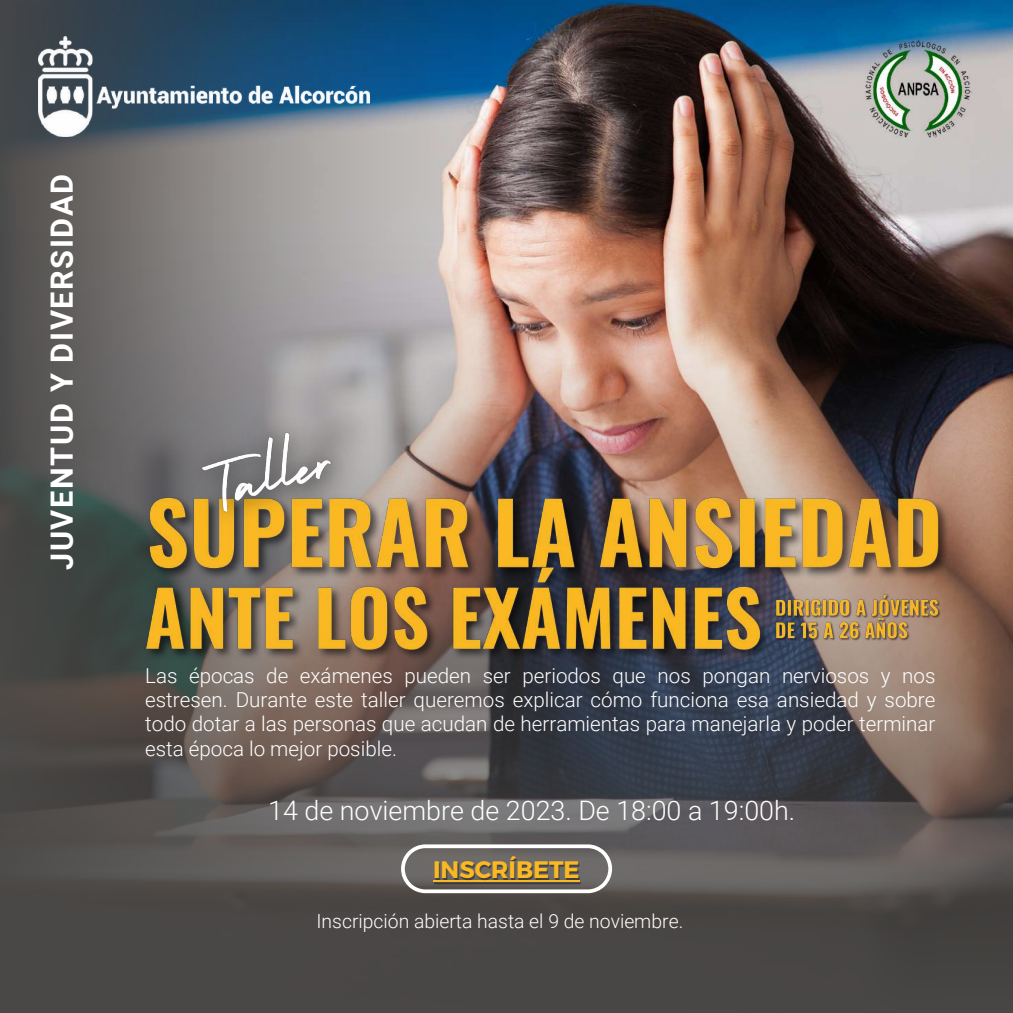
<style>
.page{position:relative;width:1013px;height:1013px;background:#fff}
.page>*{position:absolute;margin:0;border:0;box-sizing:border-box;transform-origin:0 0}
.t1{font:700 30.62px "Roboto";letter-spacing:.055em;color:#fff}
.t2{font:300 26.88px "Roboto";color:#fff}
.t3{font:700 23.75px "Montserrat";color:#fab823}
.t4{font:300 20.62px/24.4px "Roboto";color:#fff;text-align:justify}
.t5{font:300 19.38px "Roboto";color:#fff}
</style>
<div class="page">
<img style="left:492px;top:0;width:520px;height:228px">
<svg style="left:0;top:0;width:492px;height:228px;background:#687682"></svg>
<img style="left:0;top:228px;width:1012px;height:784px">
<svg style="left:401px;top:844px;width:211px;height:49px;background:#817e7d"></svg>
<img style="left:38px;top:37px;width:331px;height:99px">
<img style="left:143px;top:469px;width:822px;height:123px">
<hr style="left:433px;top:880px;width:146px;height:2px;background:#fab823">
<img style="left:160px;top:387px;width:215px;height:169px">
<img style="left:141px;top:560px;width:637px;height:111px">
<img style="left:774px;top:592px;width:170px;height:52px">
<img style="left:860px;top:37px;width:116px;height:105px">
<h1 class="t1" style="left:45px;top:570px;width:398px;rotate:-90deg">JUVENTUD Y DIVERSIDAD</h1>
<p class="t4" style="left:145px;top:663px;width:791px">Las épocas de exámenes pueden ser periodos que nos pongan nerviosos y nos estresen. Durante este taller queremos explicar cómo funciona esa ansiedad y sobre todo dotar a las personas que acudan de herramientas para manejarla y poder terminar esta época lo mejor posible.</p>
<h2 class="t2" style="left:268px;top:795px;width:528px">14 de noviembre de 2023. De 18:00 a 19:00h.</h2>
<p class="t3" style="left:433px;top:854px;width:148px">INSCRÍBETE</p>
<p class="t5" style="left:316px;top:909px;width:368px">Inscripción abierta hasta el 9 de noviembre.</p>
</div>
